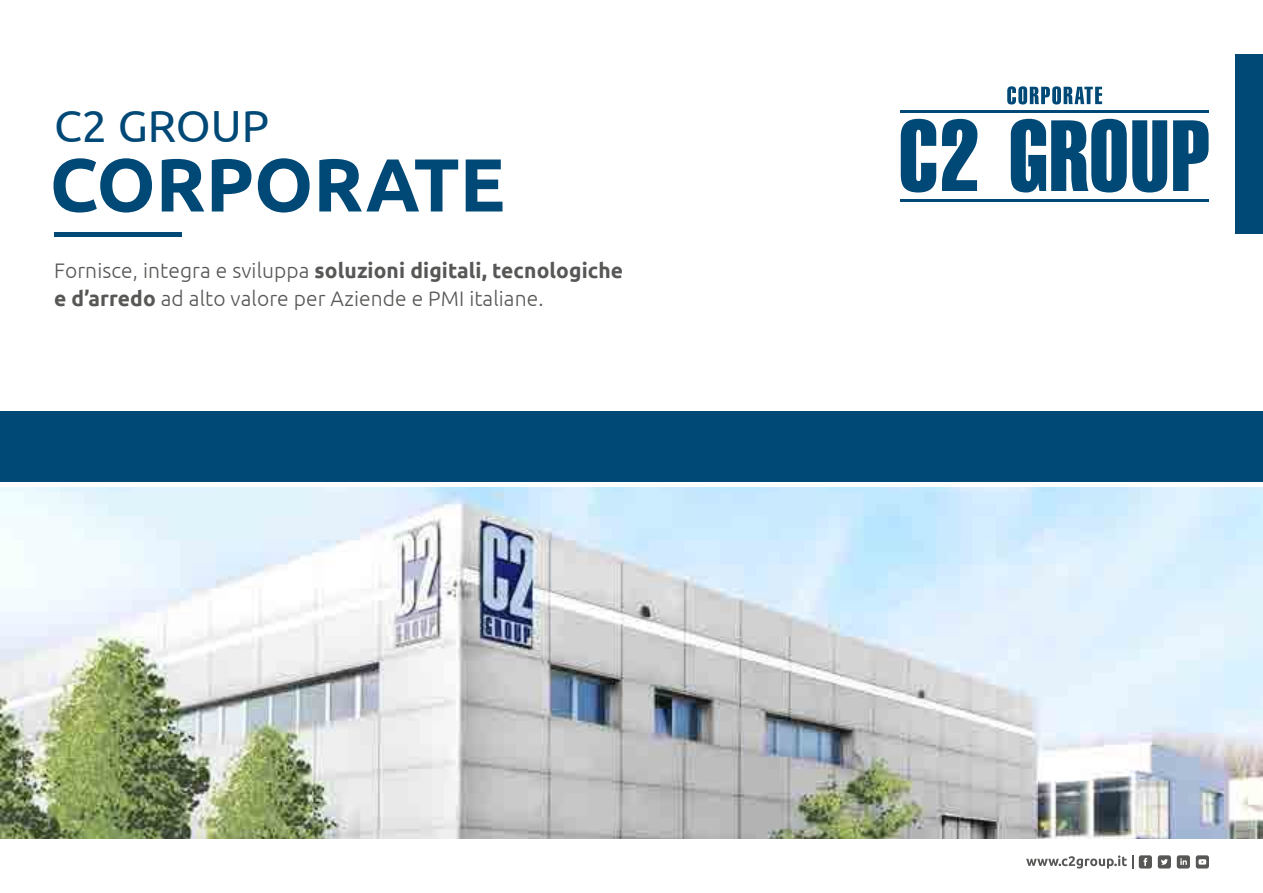
<style>
.page{position:relative;width:1263px;height:893px;background:#fff}
.page>*{position:absolute;margin:0;border:0;box-sizing:border-box;transform-origin:0 0}
.t1{font:700 75px "Ubuntu";color:#004876}
.t2{font:45px "Ubuntu";color:#004876}
.t3{font:300 21px/28.5px "Ubuntu";letter-spacing:.005em;color:#575756}
.s1{font-weight:700}
</style>
<div class="page">
<svg style="left:1026px;top:855px;width:107px;height:13px"></svg>
<svg style="left:1158px;top:855px;width:13px;height:13px"></svg>
<svg style="left:1139px;top:855px;width:13px;height:13px"></svg>
<svg style="left:1177px;top:855px;width:13px;height:13px"></svg>
<svg style="left:1196px;top:855px;width:13px;height:13px"></svg>
<img style="left:0;top:487px;width:1263px;height:352px">
<hr style="left:901px;top:199px;width:308px;height:2px;background:#004876">
<svg style="left:901px;top:119px;width:35px;height:73px"></svg>
<svg style="left:942px;top:119px;width:35px;height:72px"></svg>
<svg style="left:1011px;top:119px;width:156px;height:74px"></svg>
<svg style="left:1173px;top:120px;width:35px;height:71px"></svg>
<svg style="left:1007px;top:86px;width:95px;height:19px"></svg>
<hr style="left:901px;top:110px;width:308px;height:3px;background:#004876">
<div style="left:1235px;top:54px;width:28px;height:180px;background:#004876"></div>
<div style="left:0;top:411px;width:1263px;height:71px;background:#004876"></div>
<hr style="left:54px;top:233px;width:128px;height:4px;background:#004876">
<h2 class="t2" style="left:54px;top:99px;width:217px">C2 GROUP</h2>
<h1 class="t1" style="left:50px;top:139px;width:457px">CORPORATE</h1>
<p class="t3" style="left:54px;top:255px;width:571px">Fornisce, integra e sviluppa <span class="s1">soluzioni digitali, tecnologiche e d’arredo</span> ad alto valore per Aziende e PMI italiane.</p>
</div>
